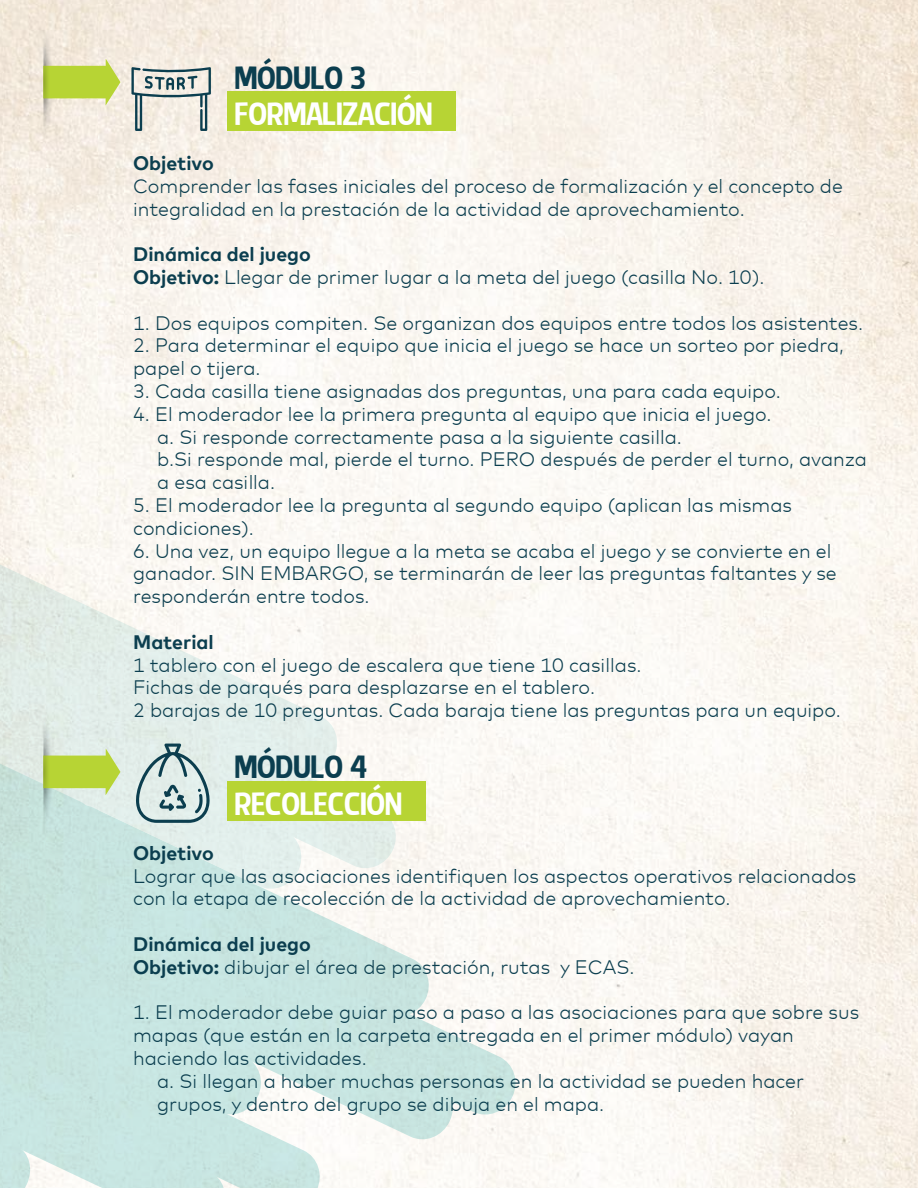
<style>
.page{position:relative;width:918px;height:1188px;background:#fff}
.page>*{position:absolute;margin:0;border:0;box-sizing:border-box;transform-origin:0 0}
.t1{font:33px "Splendid Plan 9";color:#fff}
.t2{font:33px "Splendid Plan 9";color:#0b3e4f}
.t3{font:300 19.5px/22.8px "Mark Offc Pro";color:#0b3e4f}
.t4{font:700 19.5px "Mark Offc Pro";color:#0b3e4f}
.s1{font-weight:700}
</style>
<div class="page">
<img style="left:0;top:0;width:918px;height:1188px">
<div style="left:229px;top:558px;width:112px;height:94px;background:#fbf9f5"></div>
<svg style="left:229px;top:652px;width:171px;height:129px;fill:#f9f6f1"></svg>
<svg style="left:324px;top:1119px;width:133px;height:24px;fill:#fbf9f5"></svg>
<svg style="left:229px;top:1119px;width:95px;height:69px;fill:#c9e7e3"></svg>
<svg style="left:229px;top:801px;width:204px;height:98px;fill:#e5f1ee"></svg>
<svg style="left:229px;top:899px;width:287px;height:220px;fill:#c8e6e2"></svg>
<div style="left:227px;top:781px;width:199px;height:40px;background:#b7d434"></div>
<svg style="left:43px;top:24px;width:77px;height:116px;background:#e1e2af"></svg>
<div style="left:227px;top:92px;width:229px;height:39px;background:#b7d434"></div>
<svg style="left:131px;top:67px;width:80px;height:64px;background:#c2c7c3"></svg>
<svg style="left:0;top:401px;width:229px;height:787px"></svg>
<h1 class="t2" style="left:235px;top:58px;width:132px">MÓDULO 3</h1>
<h1 class="t1" style="left:235px;top:94px;width:199px">FORMALIZACIÓN</h1>
<p class="t4" style="left:133px;top:148px;width:82px">Objetivo</p>
<p class="t3" style="left:133px;top:173px;width:711px">Comprender las fases iniciales del proceso de formalización y el concepto de integralidad en la prestación de la actividad de aprovechamiento.</p>
<p class="t3" style="left:133px;top:241px;width:633px"><span class="s1">Dinámica del juego<br>Objetivo:</span> Llegar de primer lugar a la meta del juego (casilla No. 10).</p>
<p class="t3" style="left:133px;top:310px;width:732px">1. Dos equipos compiten. Se organizan dos equipos entre todos los asistentes.</p>
<p class="t3" style="left:133px;top:333px;width:712px">2. Para determinar el equipo que inicia el juego se hace un sorteo por piedra, papel o tijera.</p>
<p class="t3" style="left:133px;top:378px;width:649px">3. Cada casilla tiene asignadas dos preguntas, una para cada equipo.</p>
<p class="t3" style="left:157px;top:401px;width:711px;text-indent:-24px">4. El moderador lee la primera pregunta al equipo que inicia el juego.<br>a. Si responde correctamente pasa a la siguiente casilla.<br>b.Si responde mal, pierde el turno. PERO después de perder el turno, avanza a esa casilla.</p>
<p class="t3" style="left:133px;top:492px;width:660px">5. El moderador lee la pregunta al segundo equipo (aplican las mismas condiciones).</p>
<p class="t3" style="left:133px;top:538px;width:705px">6. Una vez, un equipo llegue a la meta se acaba el juego y se convierte en el ganador. SIN EMBARGO, se terminarán de leer las preguntas faltantes y se responderán entre todos.</p>
<p class="t4" style="left:133px;top:627px;width:82px">Material</p>
<p class="t3" style="left:133px;top:652px;width:709px">1 tablero con el juego de escalera que tiene 10 casillas.<br>Fichas de parqués para desplazarse en el tablero.<br>2 barajas de 10 preguntas. Cada baraja tiene las preguntas para un equipo.</p>
<h1 class="t2" style="left:235px;top:747px;width:134px">MÓDULO 4</h1>
<h1 class="t1" style="left:235px;top:784px;width:169px">RECOLECCIÓN</h1>
<p class="t4" style="left:133px;top:838px;width:82px">Objetivo</p>
<p class="t3" style="left:133px;top:863px;width:725px">Lograr que las asociaciones identifiquen los aspectos operativos relacionados con la etapa de recolección de la actividad de aprovechamiento.</p>
<p class="t3" style="left:133px;top:931px;width:503px"><span class="s1">Dinámica del juego<br>Objetivo:</span> dibujar el área de prestación, rutas y ECAS.</p>
<p class="t3" style="left:133px;top:1000px;width:728px">1. El moderador debe guiar paso a paso a las asociaciones para que sobre sus</p>
<p class="t3" style="left:133px;top:1022px;width:662px">mapas (que están en la carpeta entregada en el primer módulo) vayan</p>
<p class="t3" style="left:133px;top:1045px;width:235px">haciendo las actividades.</p>
<p class="t3" style="left:157px;top:1068px;width:649px">a. Si llegan a haber muchas personas en la actividad se pueden hacer</p>
<p class="t3" style="left:157px;top:1091px;width:449px">grupos, y dentro del grupo se dibuja en el mapa.</p>
</div>
